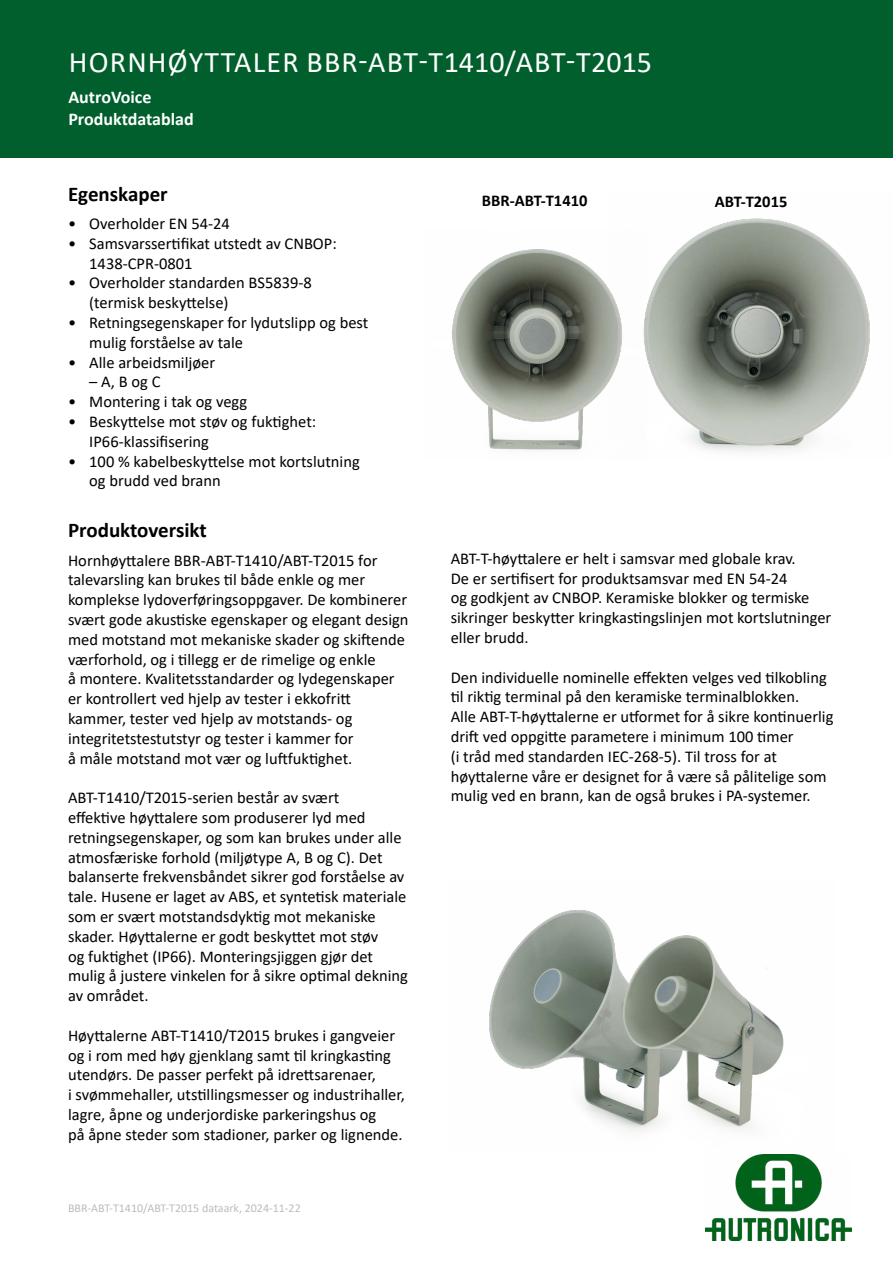
<style>
.page{position:relative;width:893px;height:1263px;background:#fff}
.page>*{position:absolute;margin:0;border:0;box-sizing:border-box;transform-origin:0 0}
.t1{font:30px "Calibri";letter-spacing:.04em;color:#fff}
.t2{font:700 21px "Calibri";color:#000}
.t3{font:700 18px/21.6px "Calibri";color:#fff}
.t4{font:16.5px/19.8px "Calibri";color:#000}
.t5{font:700 16.5px "Calibri";color:#000}
.t6{font:12px "Calibri";color:#bbbdbe}
</style>
<div class="page">
<div style="left:0;top:0;width:893px;height:157px;background:#005f2c"></div>
<img style="left:706px;top:1154px;width:145px;height:87px">
<img style="left:646px;top:218px;width:224px;height:234px">
<img style="left:452px;top:249px;width:194px;height:201px">
<img style="left:489px;top:910px;width:295px;height:221px">
<h1 class="t1" style="left:69px;top:42px;width:585px">HORNHØYTTALER BBR-ABT-T1410/ABT-T2015</h1>
<p class="t3" style="left:68px;top:86px;width:127px">AutroVoice<br>Produktdatablad</p>
<p class="t2" style="left:68px;top:179px;width:101px">Egenskaper</p>
<p class="t4" style="left:68px;top:213px;width:163px">• Overholder EN 54-24</p>
<p class="t4" style="left:89px;top:233px;width:249px;text-indent:-21px">• Samsvarssertifikat utstedt av CNBOP:<br>1438-CPR-0801</p>
<p class="t4" style="left:89px;top:273px;width:224px;text-indent:-21px">• Overholder standarden BS5839-8 (termisk beskyttelse)</p>
<p class="t4" style="left:89px;top:312px;width:281px;text-indent:-21px">• Retningsegenskaper for lydutslipp og best mulig forståelse av tale</p>
<p class="t4" style="left:68px;top:352px;width:149px">• Alle arbeidsmiljøer</p>
<p class="t4" style="left:89px;top:372px;width:73px">– A, B og C</p>
<p class="t4" style="left:68px;top:391px;width:181px">• Montering i tak og vegg</p>
<p class="t4" style="left:89px;top:411px;width:229px;text-indent:-21px">• Beskyttelse mot støv og fuktighet:<br>IP66-klassifisering</p>
<p class="t4" style="left:89px;top:451px;width:272px;text-indent:-21px">• 100 % kabelbeskyttelse mot kortslutning og brudd ved brann</p>
<p class="t2" style="left:68px;top:515px;width:140px">Produktoversikt</p>
<p class="t4" style="left:68px;top:550px;width:342px">Hornhøyttalere BBR-ABT-T1410/ABT-T2015 for talevarsling kan brukes til både enkle og mer komplekse lydoverføringsoppgaver. De kombinerer svært gode akustiske egenskaper og elegant design med motstand mot mekaniske skader og skiftende værforhold, og i tillegg er de rimelige og enkle<br>å montere. Kvalitetsstandarder og lydegenskaper er kontrollert ved hjelp av tester i ekkofritt kammer, tester ved hjelp av motstands- og integritetstestutstyr og tester i kammer for<br>å måle motstand mot vær og luftfuktighet.</p>
<p class="t4" style="left:68px;top:787px;width:342px">ABT-T1410/T2015-serien består av svært<br>effektive høyttalere som produserer lyd med retningsegenskaper, og som kan brukes under alle atmosfæriske forhold (miljøtype A, B og C). Det balanserte frekvensbåndet sikrer god forståelse av tale. Husene er laget av ABS, et syntetisk materiale som er svært motstandsdyktig mot mekaniske skader. Høyttalerne er godt beskyttet mot støv<br>og fuktighet (IP66). Monteringsjiggen gjør det mulig å justere vinkelen for å sikre optimal dekning av området.</p>
<p class="t4" style="left:68px;top:1025px;width:338px">Høyttalerne ABT-T1410/T2015 brukes i gangveier og i rom med høy gjenklang samt til kringkasting utendørs. De passer perfekt på idrettsarenaer,<br>i svømmehaller, utstillingsmesser og industrihaller, lagre, åpne og underjordiske parkeringshus og<br>på åpne steder som stadioner, parker og lignende.</p>
<p class="t6" style="left:68px;top:1200px;width:234px">BBR-ABT-T1410/ABT-T2015 dataark, 2024-11-22</p>
<p class="t5" style="left:482px;top:189px;width:107px">BBR-ABT-T1410</p>
<p class="t5" style="left:715px;top:189px;width:74px">ABT-T2015</p>
<p class="t4" style="left:451px;top:548px;width:382px">ABT-T-høyttalere er helt i samsvar med globale krav.<br>De er sertifisert for produktsamsvar med EN 54-24<br>og godkjent av CNBOP. Keramiske blokker og termiske sikringer beskytter kringkastingslinjen mot kortslutninger eller brudd.</p>
<p class="t4" style="left:451px;top:667px;width:384px">Den individuelle nominelle effekten velges ved tilkobling til riktig terminal på den keramiske terminalblokken.<br>Alle ABT-T-høyttalerne er utformet for å sikre kontinuerlig drift ved oppgitte parametere i minimum 100 timer<br>(i tråd med standarden IEC-268-5). Til tross for at høyttalerne våre er designet for å være så pålitelige som mulig ved en brann, kan de også brukes i PA-systemer.</p>
</div>
